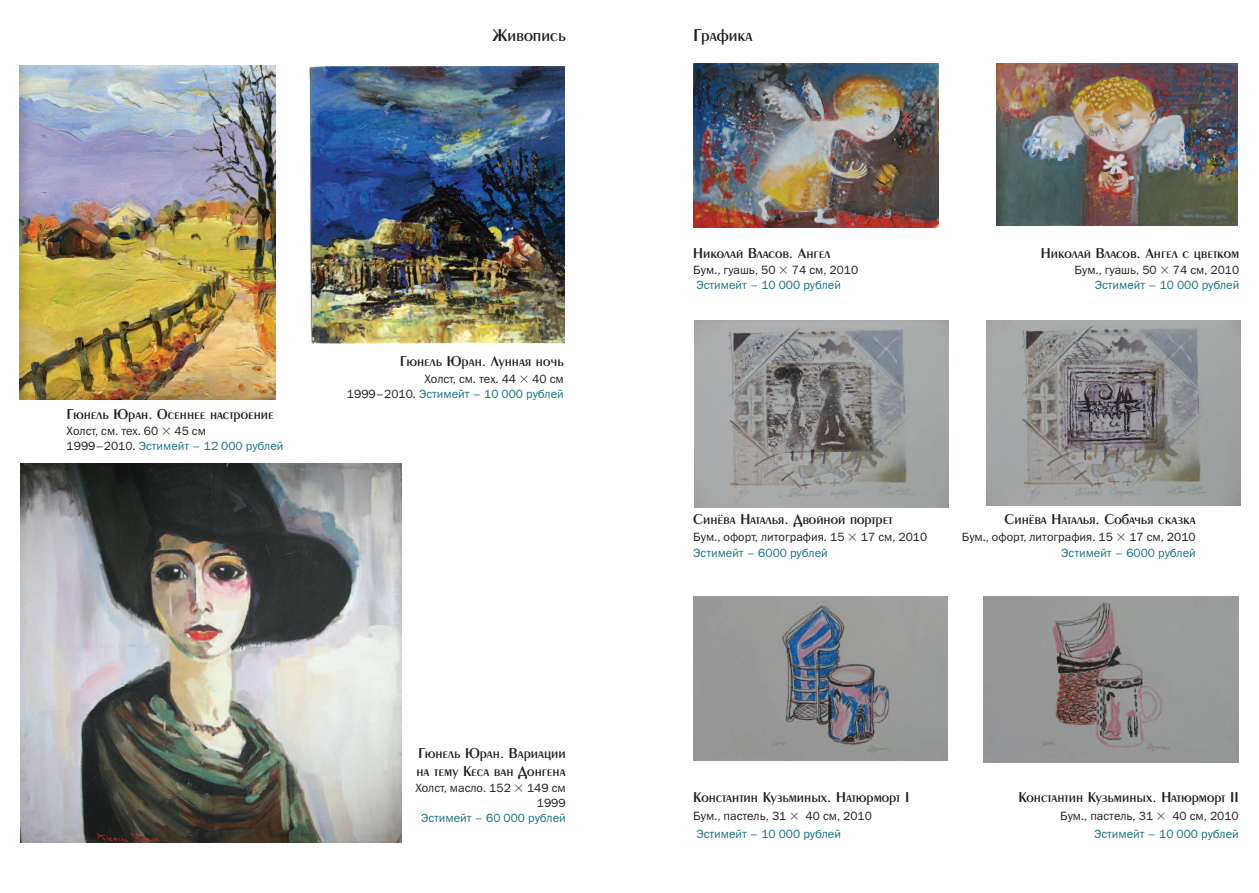
<style>
.page{position:relative;width:1259px;height:893px;background:#fff}
.page>*{position:absolute;margin:0;border:0;box-sizing:border-box;transform-origin:0 0}
.t1{font:18px "Penta Demi";color:#231f20}
.t2{font:15px/18px "Penta Demi";color:#231f20}
.t3{font:12px/14.4px "Franklin Gothic Book C";color:#231f20;text-align:right}
.t4{font:12px "Franklin Gothic Book C";color:#15727f}
.s1{font-family:"Mathematical Pi One"}
.s2{color:#15727f}
</style>
<div class="page">
<div style="left:693px;top:64px;width:254px;height:169px;background:linear-gradient(to right,#fff,#fff)"></div>
<img style="left:693px;top:64px;width:245px;height:163px">
<img style="left:996px;top:64px;width:241px;height:162px">
<img style="left:693px;top:596px;width:254px;height:165px">
<img style="left:983px;top:596px;width:255px;height:166px">
<img style="left:20px;top:65px;width:255px;height:335px">
<img style="left:310px;top:66px;width:254px;height:278px">
<img style="left:21px;top:463px;width:380px;height:379px">
<img style="left:695px;top:320px;width:253px;height:187px">
<img style="left:986px;top:320px;width:254px;height:185px">
<h1 class="t1" style="left:492px;top:24px;width:75px">Живопись</h1>
<p class="t2" style="left:67px;top:404px;width:209px">Гюнель Юран. Осеннее настроение</p>
<p class="t3" style="left:67px;top:424px;width:218px;text-align:left">Холст, см. тех. 60 <span class="s1">-</span> 45 см<br>1999–2010. <span class="s2">Эстимейт – 12 000 рублей</span></p>
<p class="t2" style="left:400px;top:352px;width:165px">Гюнель Юран. Лунная ночь</p>
<p class="t3" style="left:347px;top:372px;width:218px">Холст, см. тех. 44 <span class="s1">-</span> 40 см<br>1999–2010. <span class="s2">Эстимейт – 10 000 рублей</span></p>
<p class="t2" style="left:416px;top:743px;width:151px">Гюнель Юран. Вариации на тему Кеса ван Донгена</p>
<p class="t3" style="left:415px;top:781px;width:152px">Холст, масло. 152 <span class="s1">-</span> 149 см<br>1999</p>
<p class="t4" style="left:421px;top:811px;width:146px">Эстимейт – 60 000 рублей</p>
<h1 class="t1" style="left:693px;top:24px;width:61px">Графика</h1>
<p class="t2" style="left:693px;top:243px;width:139px">Николай Власов. Ангел</p>
<p class="t3" style="left:693px;top:263px;width:166px;text-align:left">Бум., гуашь, 50 <span class="s1">-</span> 74 см, 2010<br><span class="s2">Эстимейт – 10 000 рублей</span></p>
<p class="t2" style="left:1041px;top:243px;width:200px">Николай Власов. Ангел с цветком</p>
<p class="t3" style="left:1074px;top:263px;width:166px">Бум., гуашь, 50 <span class="s1">-</span> 74 см, 2010<br><span class="s2">Эстимейт – 10 000 рублей</span></p>
<p class="t2" style="left:693px;top:510px;width:201px">Синёва Наталья. Двойной портрет</p>
<p class="t3" style="left:693px;top:529px;width:235px;line-height:15.6px;text-align:left">Бум., офорт, литография. 15 <span class="s1">-</span> 17 см, 2010<br><span class="s2">Эстимейт – 6000 рублей</span></p>
<p class="t2" style="left:1004px;top:510px;width:193px">Синёва Наталья. Собачья сказка</p>
<p class="t3" style="left:961px;top:529px;width:235px;line-height:15.6px">Бум., офорт, литография. 15 <span class="s1">-</span> 17 см, 2010<br><span class="s2">Эстимейт – 6000 рублей</span></p>
<p class="t2" style="left:693px;top:788px;width:217px">Константин Кузьминых. Натюрморт I</p>
<p class="t3" style="left:693px;top:807px;width:180px;line-height:18px;text-align:left">Бум., пастель, 31 <span class="s1">-</span> 40 см, 2010<br><span class="s2">Эстимейт – 10 000 рублей</span></p>
<p class="t2" style="left:1018px;top:788px;width:222px">Константин Кузьминых. Натюрморт II</p>
<p class="t3" style="left:1060px;top:807px;width:180px;line-height:18px">Бум., пастель, 31 <span class="s1">-</span> 40 см, 2010<br><span class="s2">Эстимейт – 10 000 рублей</span></p>
</div>
